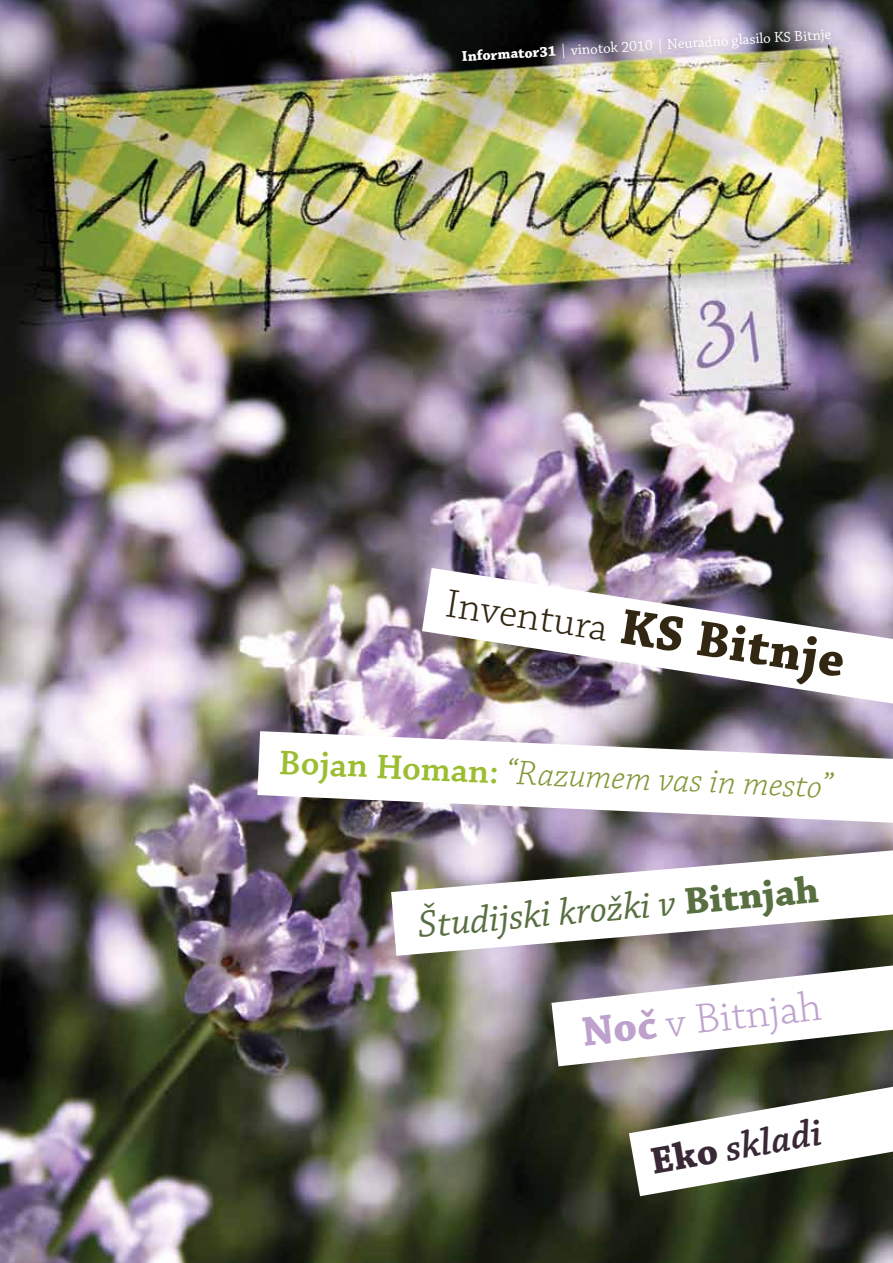
<style>
.page{position:relative;width:893px;height:1263px;background:#fff}
.page>*{position:absolute;margin:0;border:0;box-sizing:border-box;transform-origin:0 0}
.t1{font:300 43.8px "Chaparral Pro";color:#bea2cd}
.t2{font:300 42px "Chaparral Pro";color:#322713}
.t3{font:italic 39.3px "Chaparral Pro";color:#586f41}
.t4{font:italic 600 39.3px "Chaparral Pro";color:#392936}
.t5{font:italic 300 36px "Chaparral Pro";color:#819837}
.t6{font:15px "Chaparral Pro";color:#fff}
.s1{font-weight:700}
.s2{font-weight:700;font-size:52.5px}
.s3{font-weight:600;font-style:normal;color:#9bbd31}
.s4{font-weight:700;font-style:normal}
</style>
<div class="page">
<img style="left:0;top:0;width:893px;height:1263px">
<div style="left:455px;top:22px;width:383px;height:46px;background:#000;opacity:.2"></div>
<svg style="left:551px;top:965px;width:342px;height:101px"></svg>
<svg style="left:391px;top:850px;width:502px;height:106px"></svg>
<svg style="left:257px;top:731px;width:636px;height:92px"></svg>
<img style="left:422px;top:568px;width:471px;height:136px">
<svg style="left:629px;top:1087px;width:264px;height:109px"></svg>
<p class="t6" style="left:462px;top:50px;width:371px;rotate:-4deg"><span class="s1">Informator31</span> | vinotok 2010 | Neuradno glasilo KS Bitnje</p>
<h2 class="t2" style="left:450px;top:580px;width:404px;rotate:9deg">Inventura <span class="s2">KS Bitnje</span></h2>
<h3 class="t5" style="left:280px;top:739px;width:556px;rotate:3deg"><span class="s3">Bojan Homan:</span> “Razumem vas in mesto”</h3>
<h3 class="t3" style="left:416px;top:903px;width:404px;rotate:-5deg">Študijski krožki v <span class="s4">Bitnjah</span></h3>
<h1 class="t1" style="left:580px;top:1007px;width:242px;rotate:-6deg"><span class="s1">Noč</span> v Bitnjah</h1>
<h3 class="t4" style="left:647px;top:1140px;width:175px;rotate:-10deg"><span class="s4">Eko</span> skladi</h3>
</div>
